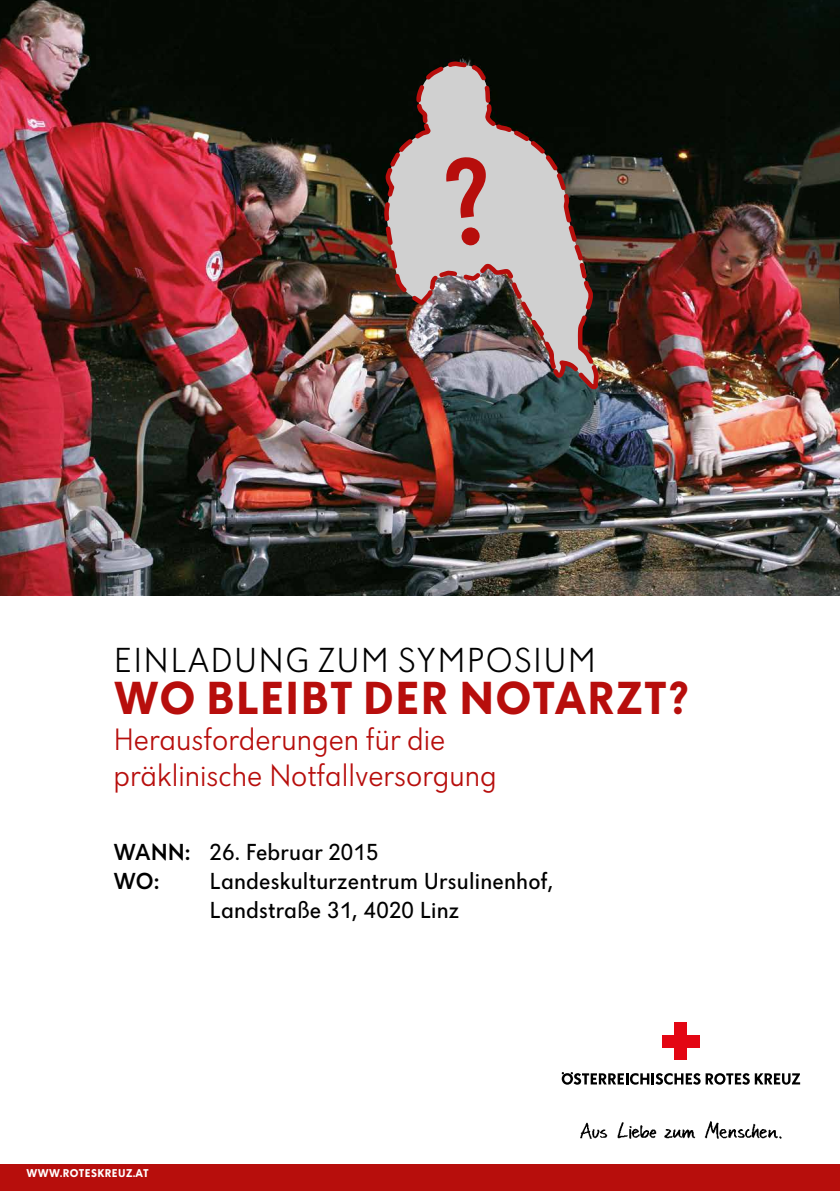
<style>
.page{position:relative;width:840px;height:1191px;background:#fff}
.page>*{position:absolute;margin:0;border:0;box-sizing:border-box;transform-origin:0 0}
.t1{font:700 48px "Dunant";letter-spacing:.035em;color:#b70e0c}
.t2{font:300 36px "Dunant";letter-spacing:.035em;color:#000}
.t3{font:300 32px/36px "Dunant";color:#b70e0c}
.t4{font:24px/28.8px "Dunant";letter-spacing:.01em;color:#000}
.t5{font:700 11.8px "Dunant";letter-spacing:.035em;color:#fff}
.s1{font-weight:500}
</style>
<div class="page">
<div style="left:0;top:1164px;width:839px;height:27px;background:#b70e0c"></div>
<img style="left:580px;top:1121px;width:202px;height:18px">
<div style="left:674px;top:1022px;width:12px;height:37px;background:#e30613"></div>
<div style="left:662px;top:1035px;width:37px;height:12px;background:#e30613"></div>
<svg style="left:561px;top:1072px;width:238px;height:12px"></svg>
<img style="left:0;top:0;width:839px;height:595px">
<img style="left:382px;top:61px;width:219px;height:330px">
<div style="left:443px;top:155px;width:51px;height:92px;background:#d0d0d0"></div>
<h2 class="t2" style="left:114px;top:641px;width:483px">EINLADUNG ZUM SYMPOSIUM</h2>
<h1 class="t1" style="left:114px;top:670px;width:576px">WO BLEIBT DER NOTARZT?</h1>
<h3 class="t3" style="left:113px;top:721px;width:384px">Herausforderungen für die präklinische Notfallversorgung</h3>
<p class="t4" style="left:113px;top:837px;width:266px"><span class="s1">WANN:</span> 26. Februar 2015<br><span class="s1">WO:</span></p>
<p class="t4" style="left:209px;top:866px;width:345px">Landeskulturzentrum Ursulinenhof,<br>Landstraße 31, 4020 Linz</p>
<p class="t5" style="left:27px;top:1165px;width:123px">WWW.ROTESKREUZ.AT</p>
</div>
